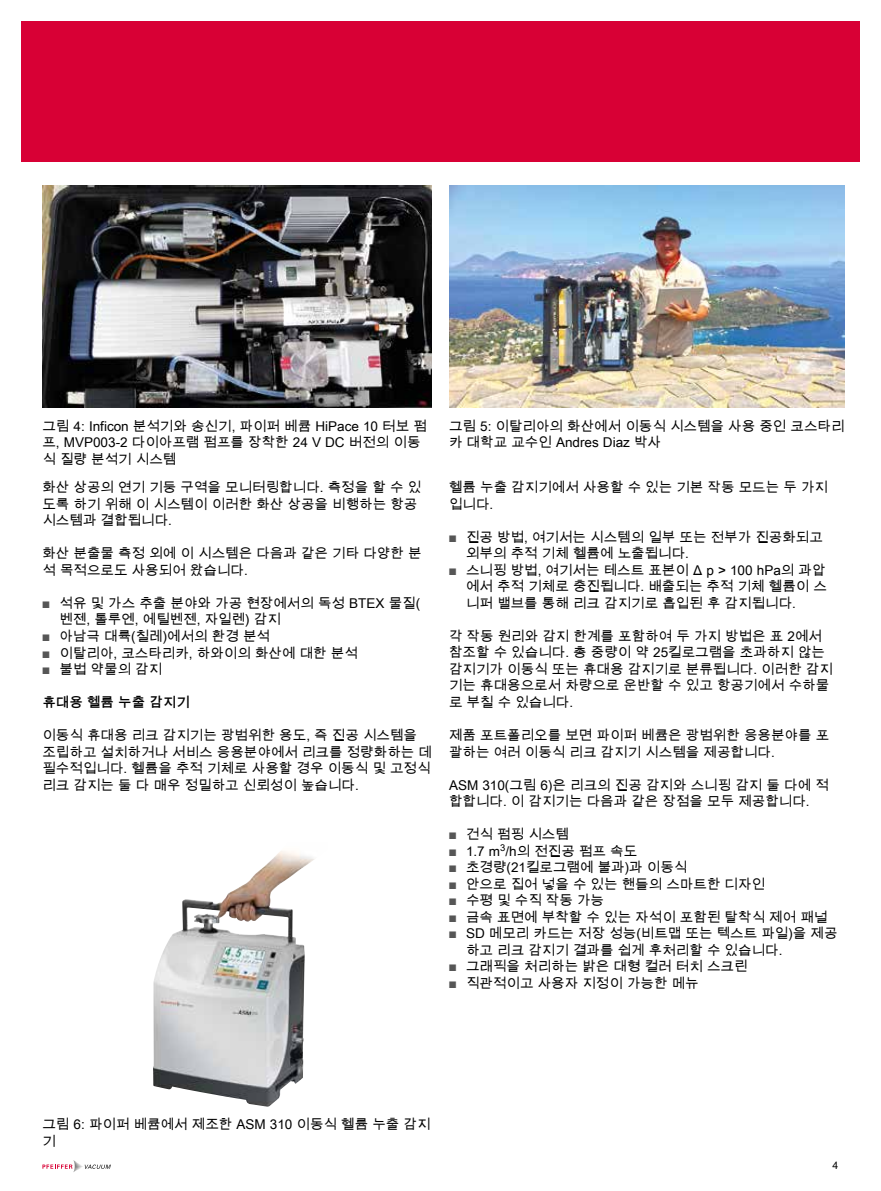
<style>
.page{position:relative;width:881px;height:1191px;background:#fff}
.page>*{position:absolute;margin:0;border:0;box-sizing:border-box;transform-origin:0 0}
.t1{font:13.5px/16.5px "Arial Unicode MS";color:#000}
.t2{font:700 13.5px "Arial Unicode MS";color:#000}
.t3{font:10.5px "Arial Unicode MS";color:#000}
.s1{color:#565656}
</style>
<div class="page">
<svg style="left:42px;top:1160px;width:69px;height:12px"></svg>
<div style="left:21px;top:21px;width:838px;height:141px;background:#d80035"></div>
<img style="left:449px;top:185px;width:395px;height:223px">
<img style="left:153px;top:851px;width:161px;height:255px">
<img style="left:42px;top:185px;width:390px;height:223px">
<p class="t1" style="left:42px;top:417px;width:386px">그림 4: Inficon 분석기와 송신기, 파이퍼 베큠 HiPace 10 터보 펌 프, MVP003-2 다이아프램 펌프를 장착한 24 V DC 버전의 이동 식 질량 분석기 시스템</p>
<p class="t1" style="left:449px;top:417px;width:397px">그림 5: 이탈리아의 화산에서 이동식 시스템을 사용 중인 코스타리 카 대학교 교수인 Andres Diaz 박사</p>
<p class="t1" style="left:42px;top:479px;width:380px">화산 상공의 연기 기둥 구역을 모니터링합니다. 측정을 할 수 있 도록 하기 위해 이 시스템이 이러한 화산 상공을 비행하는 항공 시스템과 결합됩니다.</p>
<p class="t1" style="left:42px;top:545px;width:380px">화산 분출물 측정 외에 이 시스템은 다음과 같은 기타 다양한 분 석 목적으로도 사용되어 왔습니다.</p>
<p class="t1" style="left:59px;top:594px;width:362px;text-indent:-17px"><span class="s1">■</span> 석유 및 가스 추출 분야와 가공 현장에서의 독성 BTEX 물질( 벤젠, 톨루엔, 에틸벤젠, 자일렌) 감지</p>
<p class="t1" style="left:42px;top:627px;width:229px"><span class="s1">■</span> 아남극 대륙(칠레)에서의 환경 분석</p>
<p class="t1" style="left:42px;top:644px;width:317px"><span class="s1">■</span> 이탈리아, 코스타리카, 하와이의 화산에 대한 분석</p>
<p class="t1" style="left:42px;top:660px;width:121px"><span class="s1">■</span> 불법 약물의 감지</p>
<p class="t2" style="left:42px;top:692px;width:149px">휴대용 헬륨 누출 감지기</p>
<p class="t1" style="left:42px;top:726px;width:391px">이동식 휴대용 리크 감지기는 광범위한 용도, 즉 진공 시스템을 조립하고 설치하거나 서비스 응용분야에서 리크를 정량화하는 데 필수적입니다. 헬륨을 추적 기체로 사용할 경우 이동식 및 고정식 리크 감지는 둘 다 매우 정밀하고 신뢰성이 높습니다.</p>
<p class="t1" style="left:449px;top:479px;width:380px">헬륨 누출 감지기에서 사용할 수 있는 기본 작동 모드는 두 가지 입니다.</p>
<p class="t1" style="left:466px;top:528px;width:358px;text-indent:-17px"><span class="s1">■</span> 진공 방법, 여기서는 시스템의 일부 또는 전부가 진공화되고 외부의 추적 기체 헬륨에 노출됩니다.</p>
<p class="t1" style="left:466px;top:561px;width:362px;text-align:justify;text-indent:-17px"><span class="s1">■</span> 스니핑 방법, 여기서는 테스트 표본이 Δ p &gt; 100 hPa의 과압 에서 추적 기체로 충진됩니다. 배출되는 추적 기체 헬륨이 스 니퍼 밸브를 통해 리크 감지기로 흡입된 후 감지됩니다.</p>
<p class="t1" style="left:449px;top:627px;width:385px">각 작동 원리와 감지 한계를 포함하여 두 가지 방법은 표 2에서 참조할 수 있습니다. 총 중량이 약 25킬로그램을 초과하지 않는 감지기가 이동식 또는 휴대용 감지기로 분류됩니다. 이러한 감지 기는 휴대용으로서 차량으로 운반할 수 있고 항공기에서 수하물 로 부칠 수 있습니다.</p>
<p class="t1" style="left:449px;top:726px;width:381px">제품 포트폴리오를 보면 파이퍼 베큠은 광범위한 응용분야를 포 괄하는 여러 이동식 리크 감지기 시스템을 제공합니다.</p>
<p class="t1" style="left:449px;top:776px;width:381px">ASM 310(그림 6)은 리크의 진공 감지와 스니핑 감지 둘 다에 적 합합니다. 이 감지기는 다음과 같은 장점을 모두 제공합니다.</p>
<p class="t1" style="left:449px;top:825px;width:121px"><span class="s1">■</span> 건식 펌핑 시스템</p>
<p class="t1" style="left:449px;top:842px;width:190px"><span class="s1">■</span> 1.7 m<sup>3</sup>/h의 전진공 펌프 속도</p>
<p class="t1" style="left:449px;top:858px;width:240px"><span class="s1">■</span> 초경량(21킬로그램에 불과)과 이동식</p>
<p class="t1" style="left:449px;top:875px;width:317px"><span class="s1">■</span> 안으로 집어 넣을 수 있는 핸들의 스마트한 디자인</p>
<p class="t1" style="left:449px;top:891px;width:157px"><span class="s1">■</span> 수평 및 수직 작동 가능</p>
<p class="t1" style="left:449px;top:908px;width:380px"><span class="s1">■</span> 금속 표면에 부착할 수 있는 자석이 포함된 탈착식 제어 패널</p>
<p class="t1" style="left:466px;top:924px;width:373px;text-indent:-17px"><span class="s1">■</span> SD 메모리 카드는 저장 성능(비트맵 또는 텍스트 파일)을 제공 하고 리크 감지기 결과를 쉽게 후처리할 수 있습니다.</p>
<p class="t1" style="left:449px;top:957px;width:300px"><span class="s1">■</span> 그래픽을 처리하는 밝은 대형 컬러 터치 스크린</p>
<p class="t1" style="left:449px;top:974px;width:251px"><span class="s1">■</span> 직관적이고 사용자 지정이 가능한 메뉴</p>
<p class="t1" style="left:42px;top:1116px;width:389px">그림 6: 파이퍼 베큠에서 제조한 ASM 310 이동식 헬륨 누출 감지 기</p>
<p class="t3" style="left:832px;top:1157px;width:7px">4</p>
</div>
